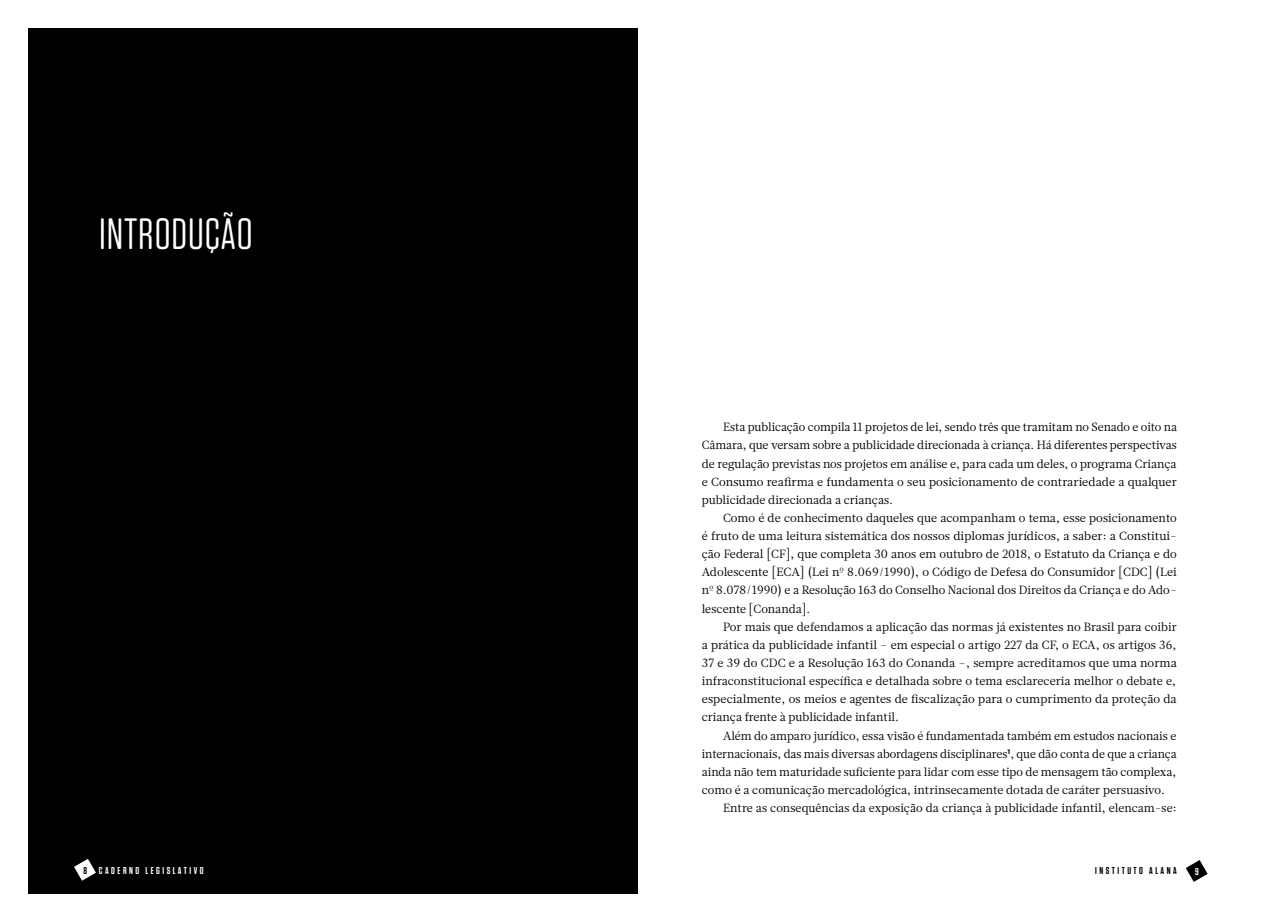
<style>
.page{position:relative;width:1276px;height:922px;background:#fff}
.page>*{position:absolute;margin:0;border:0;box-sizing:border-box;transform-origin:0 0}
.t1{font:43.75px "Tungsten Rounded";letter-spacing:.02em;color:#fff}
.t2{font:11.88px/18.1px "Glosa Text";letter-spacing:-.005em;color:#000;text-align:justify}
.t3{font:600 10px "Tungsten Rounded";letter-spacing:.25em;color:#fff}
.t4{font:600 10px "Tungsten Rounded";letter-spacing:.25em;color:#000}
.s1{color:#000}
</style>
<div class="page">
<svg style="left:1185px;top:860px;width:22px;height:21px"></svg>
<div style="left:28px;top:28px;width:610px;height:865px;background:#000"></div>
<svg style="left:74px;top:859px;width:22px;height:21px"></svg>
<h1 class="t1" style="left:99px;top:210px;width:155px">INTRODUÇÃO</h1>
<p class="t2" style="left:702px;top:418px;width:477px;text-indent:21px">Esta publicação compila 11 projetos de lei, sendo três que tramitam no Senado e oito na Câmara, que versam sobre a publicidade direcionada à criança. Há diferentes perspectivas de regulação previstas nos projetos em análise e, para cada um deles, o programa Criança e Consumo reafirma e fundamenta o seu posicionamento de contrariedade a qualquer publicidade direcionada a crianças.</p>
<p class="t2" style="left:702px;top:508px;width:477px;text-indent:21px">Como é de conhecimento daqueles que acompanham o tema, esse posicionamento é fruto de uma leitura sistemática dos nossos diplomas jurídicos, a saber: a Constitui&shy;ção Federal [CF], que completa 30 anos em outubro de 2018, o Estatuto da Criança e do Adolescente [ECA] (Lei nº 8.069/1990), o Código de Defesa do Consumidor [CDC] (Lei nº 8.078/1990) e a Resolução 163 do Conselho Nacional dos Direitos da Criança e do Ado&shy;lescente [Conanda].</p>
<p class="t2" style="left:702px;top:617px;width:476px;text-indent:21px">Por mais que defendamos a aplicação das normas já existentes no Brasil para coibir a prática da publicidade infantil – em especial o artigo 227 da CF, o ECA, os artigos 36, 37 e 39 do CDC e a Resolução 163 do Conanda –, sempre acreditamos que uma norma infraconstitucional específica e detalhada sobre o tema esclareceria melhor o debate e, especialmente, os meios e agentes de fiscalização para o cumprimento da proteção da criança frente à publicidade infantil.</p>
<p class="t2" style="left:723px;top:726px;width:455px">Além do amparo jurídico, essa visão é fundamentada também em estudos nacionais e</p>
<p class="t2" style="left:702px;top:744px;width:476px">internacionais, das mais diversas abordagens disciplinares<sup>1</sup>, que dão conta de que a criança</p>
<p class="t2" style="left:702px;top:762px;width:476px">ainda não tem maturidade suficiente para lidar com esse tipo de mensagem tão complexa,</p>
<p class="t2" style="left:702px;top:780px;width:465px">como é a comunicação mercadológica, intrinsecamente dotada de caráter persuasivo.</p>
<p class="t2" style="left:723px;top:798px;width:455px">Entre as consequências da exposição da criança à publicidade infantil, elencam-se:</p>
<p class="t3" style="left:83px;top:864px;width:122px"><span class="s1">8</span> CADERNO LEGISLATIVO</p>
<p class="t4" style="left:1095px;top:864px;width:83px">INSTITUTO ALANA</p>
<p class="t3" style="left:1195px;top:865px;width:5px">9</p>
</div>
